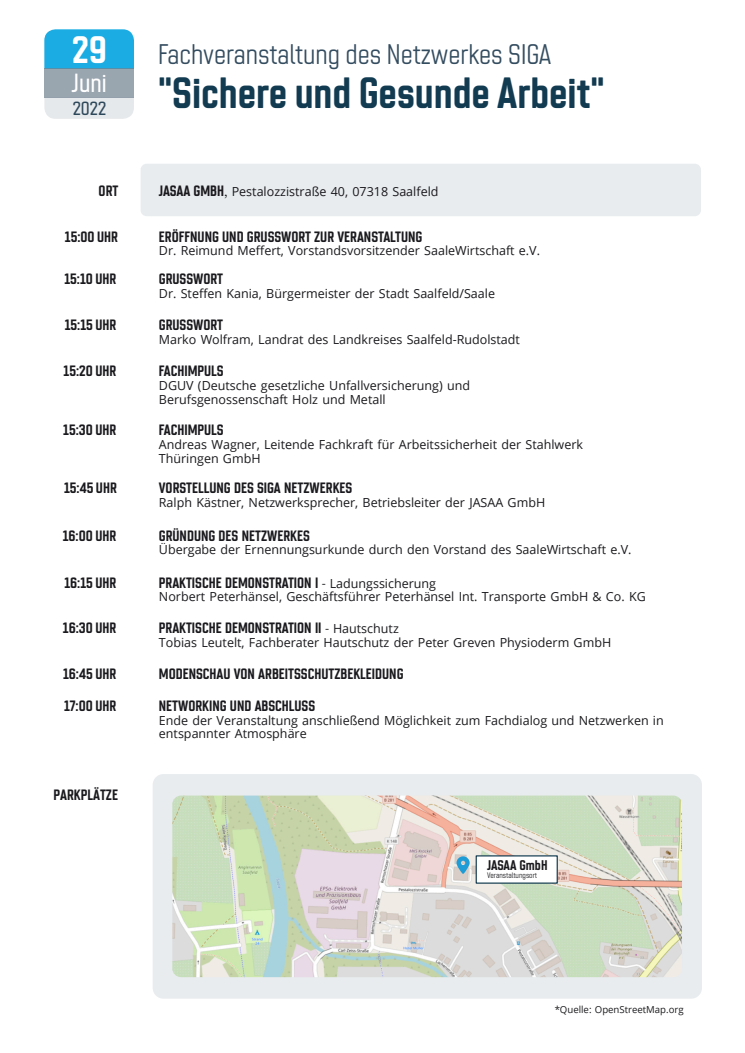
<style>
.page{position:relative;width:745px;height:1053px;background:#fff}
.page>*{position:absolute;margin:0;border:0;box-sizing:border-box;transform-origin:0 0}
.t1{font:700 43.68px "Chromoxome Pro";color:#123b51}
.t2{font:700 38.12px "Chromoxome Pro";color:#fff}
.t3{font:300 28.36px "Chromoxome Pro";color:rgb(0 32 56/.8)}
.t4{font:500 26.24px "Chromoxome Pro";color:#fff}
.t5{font:500 19.08px "Chromoxome Pro";color:rgb(0 32 56/.8)}
.t6{font:700 15px "Chromoxome Pro";color:#1a191d}
.t7{font:700 14px "Chromoxome Pro";color:#1a191d}
.t8{font:12.48px/13.6px "Open Sans";color:#1a191d}
.t9{font:9.6px "Open Sans";color:#1a191d}
.t10{font:300 8px "Chromoxome Pro";color:#1a191d}
.s1{font-family:"Chromoxome Pro";font-weight:700;font-size:15px}
.s2{font-family:"Rotation LT Std"}
.s3{font-weight:300}
.s4{font-family:"Open Sans";font-weight:400;font-size:12.48px}
</style>
<div class="page">
<div style="left:44px;top:29px;width:90px;height:39px;background:#1aace3"></div>
<div style="left:44px;top:68px;width:90px;height:30px;background:#99a5af"></div>
<div style="left:44px;top:98px;width:90px;height:21px;background:#e6e9eb"></div>
<div style="left:140px;top:164px;width:560px;height:52px;background:#e8ecee;border-radius:6px"></div>
<div style="left:152px;top:774px;width:549px;height:224px;background:#e8ecee;border-radius:11px"></div>
<img style="left:172px;top:795px;width:509px;height:182px;border-radius:9px">
<div style="left:475px;top:855px;width:82px;height:28px;background:#fff"></div>
<svg style="left:456px;top:856px;width:13px;height:17px"></svg>
<h2 class="t2" style="left:72px;top:37px;width:36px">29</h2>
<h3 class="t4" style="left:71px;top:73px;width:37px">Juni</h3>
<h3 class="t5" style="left:73px;top:102px;width:35px">2022</h3>
<h3 class="t3" style="left:158px;top:44px;width:395px">Fachveranstaltung des Netzwerkes SIGA</h3>
<h1 class="t1" style="left:158px;top:78px;width:448px">"Sichere und Gesunde Arbeit"</h1>
<p class="t6" style="left:98px;top:185px;width:21px">ORT</p>
<p class="t8" style="left:159px;top:186px;width:281px"><span class="s1">JASAA GMBH</span><span class="s2">,</span> Pestalozzistraße 40, 07318 Saalfeld</p>
<p class="t6" style="left:65px;top:231px;width:55px">15:00 UHR</p>
<p class="t6" style="left:64px;top:273px;width:53px">15:10 UHR</p>
<p class="t6" style="left:159px;top:231px;width:265px">ERÖFFNUNG UND GRUSSWORT ZUR VERANSTALTUNG</p>
<p class="t8" style="left:159px;top:245px;width:382px">Dr. Reimund Meffert, Vorstandsvorsitzender SaaleWirtschaft e.V.</p>
<p class="t6" style="left:159px;top:273px;width:66px">GRUSSWORT</p>
<p class="t8" style="left:159px;top:287px;width:337px">Dr. Steffen Kania, Bürgermeister der Stadt Saalfeld/Saale</p>
<p class="t6" style="left:65px;top:319px;width:53px">15:15 UHR</p>
<p class="t6" style="left:159px;top:319px;width:66px">GRUSSWORT</p>
<p class="t8" style="left:159px;top:333px;width:362px">Marko Wolfram, Landrat des Landkreises Saalfeld-Rudolstadt</p>
<p class="t6" style="left:64px;top:365px;width:54px">15:20 UHR</p>
<p class="t6" style="left:159px;top:365px;width:66px">FACHIMPULS</p>
<p class="t8" style="left:159px;top:380px;width:312px">DGUV (Deutsche gesetzliche Unfallversicherung) und<br>Berufsgenossenschaft Holz und Metall</p>
<p class="t6" style="left:63px;top:425px;width:54px">15:30 UHR</p>
<p class="t6" style="left:159px;top:425px;width:66px">FACHIMPULS</p>
<p class="t8" style="left:159px;top:439px;width:425px">Andreas Wagner, Leitende Fachkraft für Arbeitssicherheit der Stahlwerk<br>Thüringen GmbH</p>
<p class="t6" style="left:64px;top:482px;width:54px">15:45 UHR</p>
<p class="t6" style="left:63px;top:530px;width:55px">16:00 UHR</p>
<p class="t6" style="left:64px;top:577px;width:53px">16:15 UHR</p>
<p class="t6" style="left:63px;top:622px;width:55px">16:30 UHR</p>
<p class="t6" style="left:159px;top:482px;width:195px">VORSTELLUNG DES SIGA NETZWERKES</p>
<p class="t8" style="left:159px;top:496px;width:387px">Ralph Kästner, Netzwerksprecher, Betriebsleiter der JASAA GmbH</p>
<p class="t6" style="left:159px;top:530px;width:152px">GRÜNDUNG DES NETZWERKES</p>
<p class="t8" style="left:159px;top:544px;width:474px">Übergabe der Ernennungsurkunde durch den Vorstand des SaaleWirtschaft e.V.</p>
<p class="t6" style="left:159px;top:577px;width:278px">PRAKTISCHE DEMONSTRATION I <span class="s3">-</span> <span class="s4">Ladungssicherung</span></p>
<p class="t8" style="left:159px;top:591px;width:488px">Norbert Peterhänsel, Geschäftsführer Peterhänsel Int. Transporte GmbH &amp; Co. KG</p>
<p class="t6" style="left:159px;top:622px;width:241px">PRAKTISCHE DEMONSTRATION II <span class="s3">-</span> <span class="s4">Hautschutz</span></p>
<p class="t8" style="left:159px;top:636px;width:453px">Tobias Leutelt, Fachberater Hautschutz der Peter Greven Physioderm GmbH</p>
<p class="t6" style="left:63px;top:668px;width:54px">16:45 UHR</p>
<p class="t6" style="left:159px;top:668px;width:246px">MODENSCHAU VON ARBEITSSCHUTZBEKLEIDUNG</p>
<p class="t6" style="left:64px;top:700px;width:54px">17:00 UHR</p>
<p class="t6" style="left:159px;top:700px;width:158px">NETWORKING UND ABSCHLUSS</p>
<p class="t8" style="left:159px;top:714px;width:506px;line-height:13.4px">Ende der Veranstaltung anschließend Möglichkeit zum Fachdialog und Netzwerken in entspannter Atmosphäre</p>
<p class="t6" style="left:53px;top:789px;width:66px">PARKPLÄTZE</p>
<p class="t7" style="left:487px;top:860px;width:62px">JASAA GmbH</p>
<p class="t10" style="left:487px;top:872px;width:51px">Veranstaltungsort</p>
<p class="t9" style="left:554px;top:1005px;width:130px">*Quelle: OpenStreetMap.org</p>
</div>
